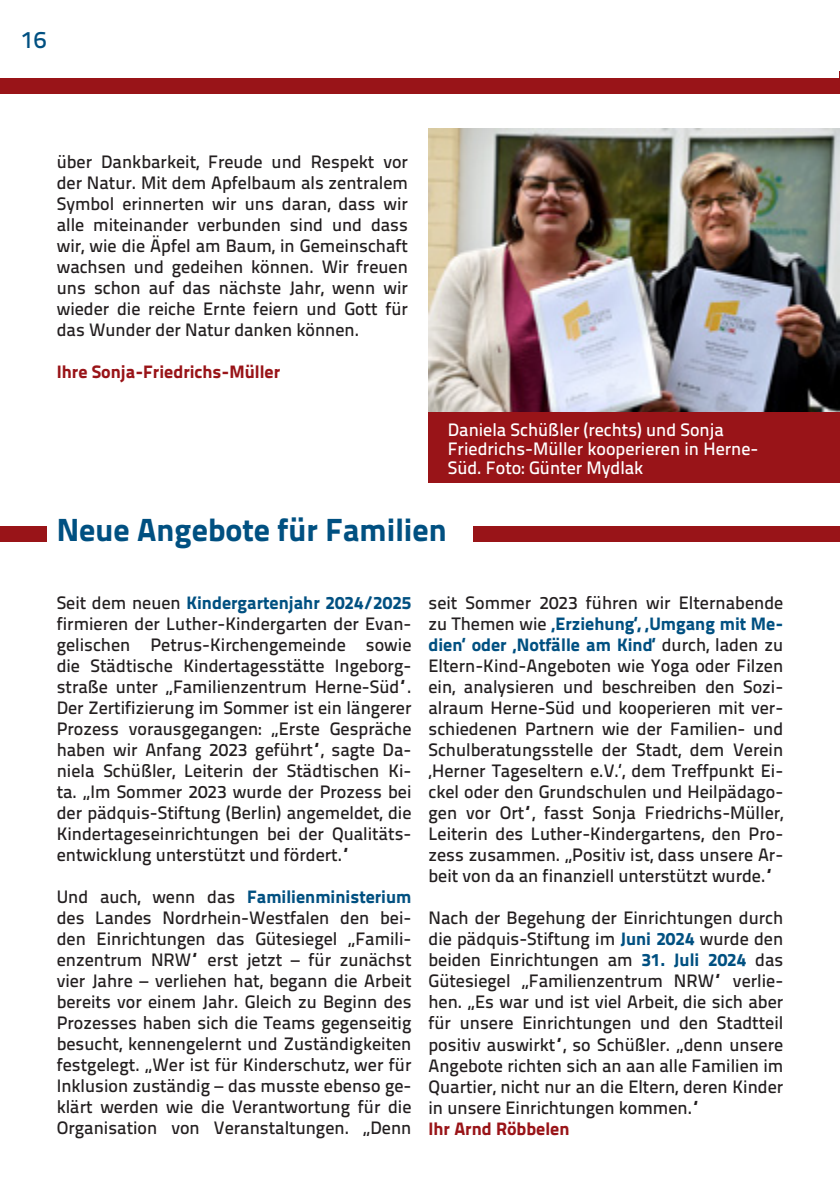
<style>
.page{position:relative;width:840px;height:1191px;background:#fff}
.page>*{position:absolute;margin:0;border:0;box-sizing:border-box;transform-origin:0 0}
.t1{font:32px "Titillium Text 25 L 999 wt";color:#005081}
.t2{font:24px "Titillium Text 25 L 600 wt";color:#005081}
.t3{font:18px/21px "Titillium Text 22 L 600 wt";color:#231f20;text-align:justify}
.t4{font:18px/21px "Titillium Text 22 L 999 wt";color:#005081}
.t5{font:18px/19px "Titillium Text 22 L 600 wt";color:#fff}
.t6{font:18px "Titillium Text 22 L 999 wt";color:#991418}
.s1{font-family:"Titillium Text 22 L 600 wt";color:#231f20}
.s2{font-family:"Titillium Text 22 L 999 wt";color:#005081}
</style>
<div class="page">
<div style="left:473px;top:526px;width:366px;height:15px;background:#991418"></div>
<div style="left:0;top:526px;width:46px;height:16px;background:#991418"></div>
<div style="left:0;top:79px;width:839px;height:15px;background:#991418"></div>
<img style="left:428px;top:128px;width:411px;height:284px">
<div style="left:428px;top:412px;width:411px;height:71px;background:#991418"></div>
<h2 class="t2" style="left:21px;top:21px;width:27px">16</h2>
<p class="t3" style="left:57px;top:150px;width:352px">über Dankbarkeit, Freude und Respekt vor der Natur. Mit dem Apfelbaum als zentralem Symbol erinnerten wir uns daran, dass wir alle miteinander verbunden sind und dass wir, wie die Äpfel am Baum, in Gemeinschaft wachsen und gedeihen können. Wir freuen uns schon auf das nächste Jahr, wenn wir wieder die reiche Ernte feiern und Gott für das Wunder der Natur danken können.</p>
<p class="t6" style="left:57px;top:357px;width:225px">Ihre Sonja-Friedrichs-Müller</p>
<p class="t5" style="left:447px;top:419px;width:312px">Daniela Schüßler (rechts) und Sonja<br>Friedrichs-Müller kooperieren in Herne-<br>Süd. Foto: Günter Mydlak</p>
<h1 class="t1" style="left:57px;top:505px;width:391px">Neue Angebote für Familien</h1>
<p class="t4" style="left:57px;top:591px;width:356px"><span class="s1">Seit dem neuen</span> Kindergartenjahr 2024/2025</p>
<p class="t3" style="left:57px;top:612px;width:356px">firmieren der Luther-Kindergarten der Evan&shy;gelischen Petrus-Kirchengemeinde sowie die Städtische Kindertagesstätte Ingeborg&shy;straße unter „Familienzentrum Herne-Süd“.<br>Der Zertifizierung im Sommer ist ein längerer Prozess vorausgegangen: „Erste Gespräche haben wir Anfang 2023 geführt“, sagte Da&shy;niela Schüßler, Leiterin der Städtischen Ki&shy;ta. „Im Sommer 2023 wurde der Prozess bei der pädquis-Stiftung (Berlin) angemeldet, die Kindertageseinrichtungen bei der Qualitäts&shy;entwicklung unterstützt und fördert.“</p>
<p class="t4" style="left:57px;top:885px;width:356px"><span class="s1">Und auch, wenn das</span> Familienministerium</p>
<p class="t3" style="left:57px;top:906px;width:356px">des Landes Nordrhein-Westfalen den bei&shy;den Einrichtungen das Gütesiegel „Famili&shy;enzentrum NRW“ erst jetzt – für zunächst vier Jahre – verliehen hat, begann die Arbeit bereits vor einem Jahr. Gleich zu Beginn des Prozesses haben sich die Teams gegenseitig besucht, kennengelernt und Zuständigkeiten festgelegt. „Wer ist für Kinderschutz, wer für Inklusion zuständig – das musste ebenso ge&shy;klärt werden wie die Verantwortung für die Organisation von Veranstaltungen. „Denn</p>
<p class="t3" style="left:428px;top:591px;width:356px">seit Sommer 2023 führen wir Elternabende</p>
<p class="t4" style="left:428px;top:612px;width:356px"><span class="s1">zu Themen wie</span> ‚Erziehung‘, ‚Umgang mit Me&shy;dien‘ oder ‚Notfälle am Kind‘ <span class="s1">durch, laden zu</span></p>
<p class="t3" style="left:428px;top:654px;width:356px">Eltern-Kind-Angeboten wie Yoga oder Filzen ein, analysieren und beschreiben den Sozi&shy;alraum Herne-Süd und kooperieren mit ver&shy;schiedenen Partnern wie der Familien- und Schulberatungsstelle der Stadt, dem Verein ‚Herner Tageseltern e.V.‘, dem Treffpunkt Ei&shy;ckel oder den Grundschulen und Heilpädago&shy;gen vor Ort“, fasst Sonja Friedrichs-Müller, Leiterin des Luther-Kindergartens, den Pro&shy;zess zusammen. „Positiv ist, dass unsere Ar&shy;beit von da an finanziell unterstützt wurde.“</p>
<p class="t3" style="left:428px;top:906px;width:356px">Nach der Begehung der Einrichtungen durch die pädquis-Stiftung im <span class="s2">Juni 2024</span> wurde den beiden Einrichtungen am <span class="s2">31. Juli 2024</span> das Gütesiegel „Familienzentrum NRW“ verlie&shy;hen. „Es war und ist viel Arbeit, die sich aber für unsere Einrichtungen und den Stadtteil positiv auswirkt“, so Schüßler. „denn unsere Angebote richten sich an aan alle Familien im Quartier, nicht nur an die Eltern, deren Kinder in unsere Einrichtungen kommen.“</p>
<p class="t6" style="left:428px;top:1114px;width:142px">Ihr Arnd Röbbelen</p>
</div>
